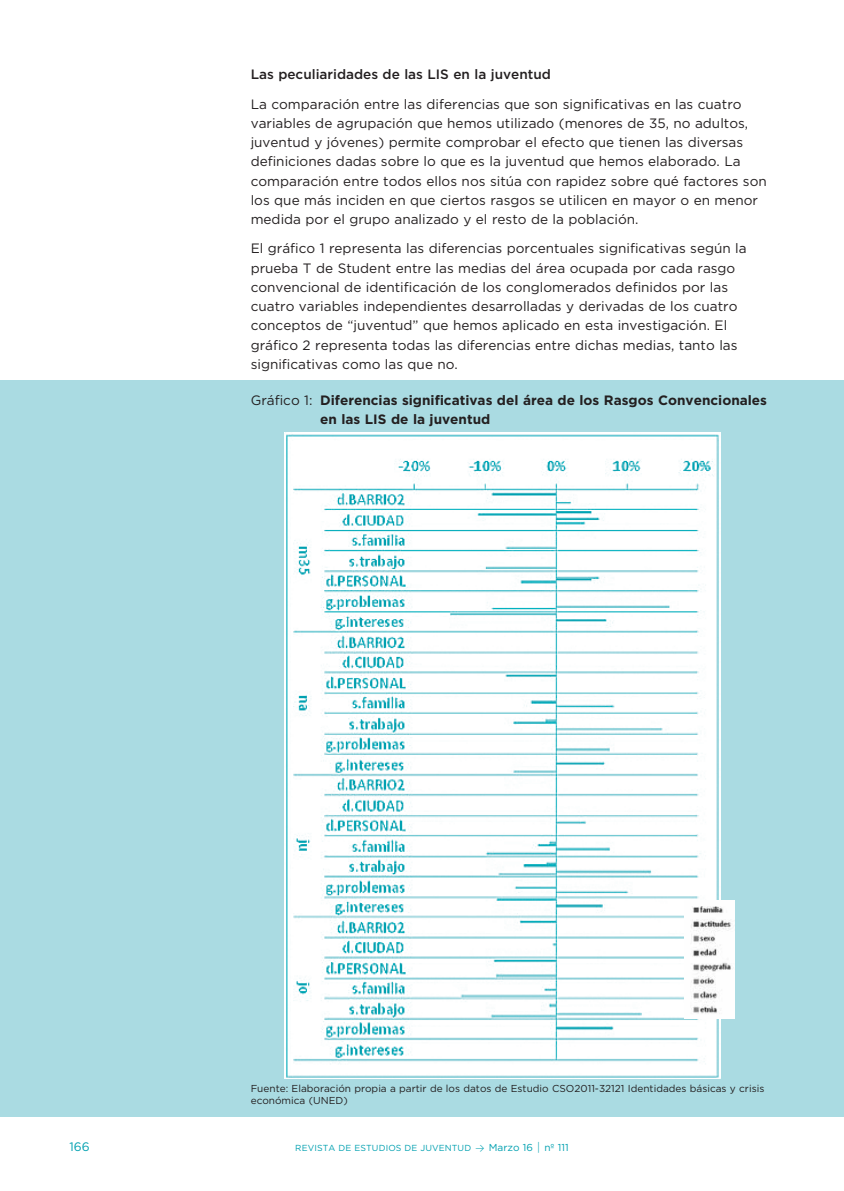
<style>
.page{position:relative;width:844px;height:1191px;background:#fff}
.page>*{position:absolute;margin:0;border:0;box-sizing:border-box;transform-origin:0 0}
.t1{font:13.65px/19.2px "Gotham";color:#231f20}
.t2{font:700 13.65px/19.2px "Gotham";color:#231f20}
.t3{font:12.25px "Gotham";color:#00a0b0}
.t4{font:10.15px/12.1px "Gotham";color:#231f20}
.t5{font:10.15px "Gotham";color:#00a0b0}
.t6{font:8.75px "Gotham";letter-spacing:.015em;color:#00a0b0}
.s1{font-weight:500}
.s2{font-weight:400}
.s3{font-family:"Bryant";font-size:11.9px}
</style>
<div class="page">
<div style="left:0;top:379px;width:843px;height:737px;background:#aadbe2"></div>
<hr style="left:843px;top:69px;width:1px;height:442px;background:#aadbe2">
<img style="left:284px;top:432px;width:436px;height:646px">
<img style="left:684px;top:900px;width:50px;height:118px">
<p class="t1" style="left:251px;top:60px;width:492px;line-height:29.2px"><span class="s1">Las peculiaridades de las LIS en la juventud<br></span>La comparación entre las diferencias que son significativas en las cuatro</p>
<p class="t1" style="left:251px;top:113px;width:517px">variables de agrupación que hemos utilizado (menores de 35, no adultos, juventud y jóvenes) permite comprobar el efecto que tienen las diversas definiciones dadas sobre lo que es la juventud que hemos elaborado. La comparación entre todos ellos nos sitúa con rapidez sobre qué factores son los que más inciden en que ciertos rasgos se utilicen en mayor o en menor medida por el grupo analizado y el resto de la población.</p>
<p class="t1" style="left:251px;top:239px;width:497px">El gráfico 1 representa las diferencias porcentuales significativas según la prueba T de Student entre las medias del área ocupada por cada rasgo convencional de identificación de los conglomerados definidos por las cuatro variables independientes desarrolladas y derivadas de los cuatro conceptos de “juventud” que hemos aplicado en esta investigación. El gráfico 2 representa todas las diferencias entre dichas medias, tanto las significativas como las que no.</p>
<p class="t2" style="left:320px;top:390px;width:448px;text-indent:-69px"><span class="s2">Gráfico 1:</span> Diferencias significativas del área de los Rasgos Convencionales en las LIS de la juventud</p>
<p class="t4" style="left:251px;top:1082px;width:515px">Fuente: Elaboración propia a partir de los datos de Estudio CSO2011-32121 Identidades básicas y crisis económica (UNED)</p>
<p class="t3" style="left:69px;top:1139px;width:22px">166</p>
<p class="t6" style="left:295px;top:1143px;width:26px">Revista</p>
<p class="t6" style="left:338px;top:1143px;width:29px">de Estudi</p>
<p class="t6" style="left:388px;top:1143px;width:58px">osde juventud</p>
<p class="t5" style="left:474px;top:1141px;width:95px"><span class="s3">≥</span> Marzo 16 <span class="s3">|</span> nº 111</p>
</div>
